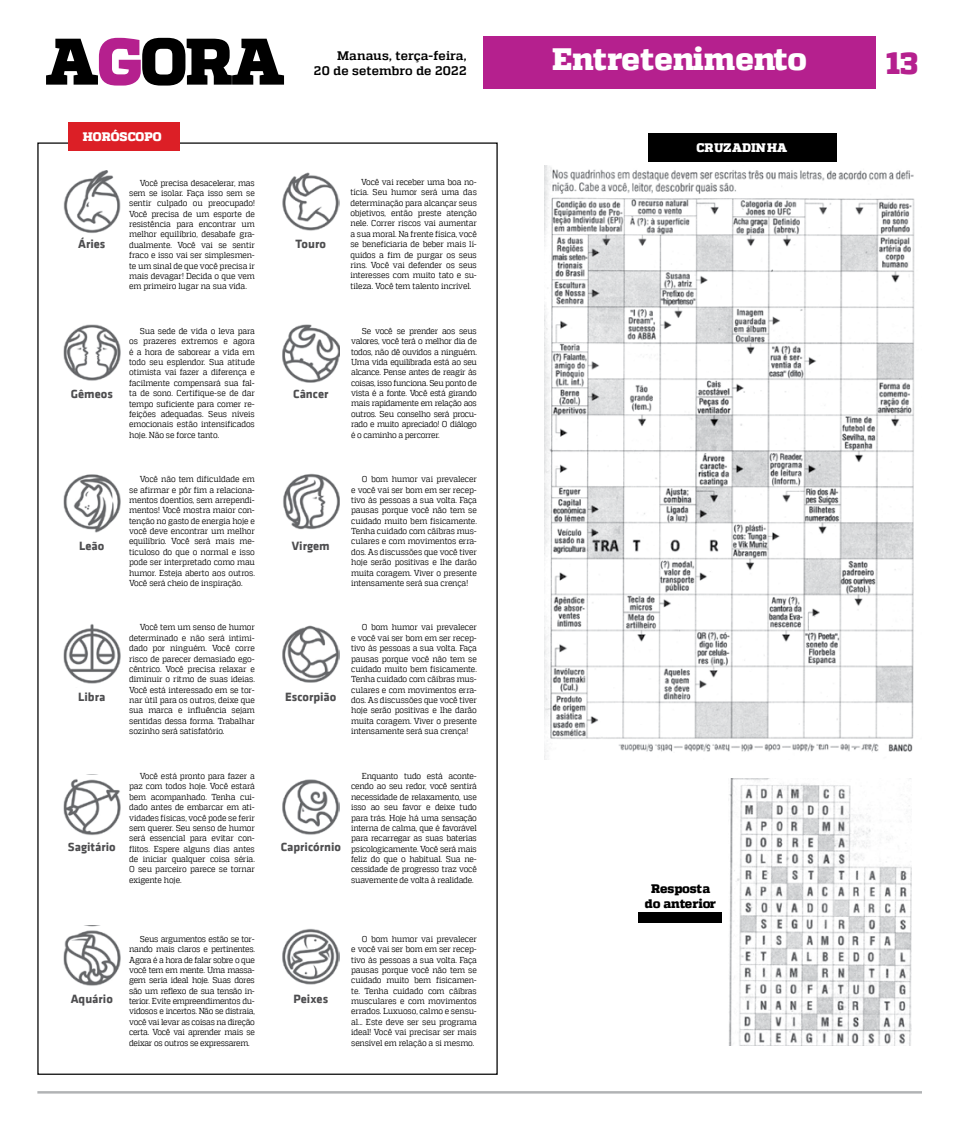
<style>
.page{position:relative;width:957px;height:1134px;background:#fff}
.page>*{position:absolute;margin:0;border:0;box-sizing:border-box;transform-origin:0 0}
.t1{font:800 30.88px "MW Quadon";color:#fff}
.t2{font:800 30.88px "MW Quadon";color:#b5208e}
.t3{font:700 12.38px "MW Klavika Bd";color:#4d4d4f}
.t4{font:700 12.38px/14.9px "MW Quadon";letter-spacing:.005em;color:#000;text-align:right}
.t5{font:800 12.38px "MW Quadon";color:#fff}
.t6{font:800 12.38px/14.9px "MW Quadon";color:#000;text-align:center}
.t7{font:8.62px/10.4px "MW Quadon";letter-spacing:-.02em;color:#000;text-align:justify;scale:.92 1}
</style>
<div class="page">
<div style="left:483px;top:36px;width:392px;height:52px;background:#b5208e"></div>
<svg style="left:46px;top:38px;width:238px;height:48px"></svg>
<div style="left:68px;top:122px;width:112px;height:28px;background:#dc1f26"></div>
<img style="left:64px;top:171px;width:56px;height:62px">
<img style="left:64px;top:624px;width:56px;height:60px">
<img style="left:64px;top:324px;width:56px;height:57px">
<img style="left:64px;top:774px;width:56px;height:62px">
<img style="left:64px;top:474px;width:56px;height:59px">
<img style="left:64px;top:926px;width:56px;height:60px">
<img style="left:282px;top:172px;width:57px;height:59px">
<img style="left:282px;top:625px;width:57px;height:58px">
<img style="left:282px;top:324px;width:57px;height:59px">
<img style="left:282px;top:779px;width:57px;height:56px">
<img style="left:283px;top:473px;width:56px;height:57px">
<img style="left:282px;top:928px;width:57px;height:57px">
<div style="left:648px;top:133px;width:188px;height:28px;background:#000"></div>
<img style="left:545px;top:166px;width:370px;height:590px">
<img style="left:728px;top:778px;width:183px;height:268px">
<div style="left:638px;top:912px;width:84px;height:11px;background:#000"></div>
<hr style="left:37px;top:1091px;width:884px;height:2px;background:#b1b3b5">
<h2 class="t4" style="left:314px;top:49px;width:154px">Manaus, terça-feira,<br>20 de setembro de 2022</h2>
<h1 class="t1" style="left:552px;top:41px;width:256px">Entretenimento</h1>
<h1 class="t2" style="left:886px;top:45px;width:34px">13</h1>
<h2 class="t5" style="left:83px;top:130px;width:80px">HORÓSCOPO</h2>
<h2 class="t5" style="left:696px;top:141px;width:92px">CRUZADINHA</h2>
<h2 class="t3" style="left:78px;top:234px;width:29px">Áries</h2>
<h2 class="t3" style="left:71px;top:385px;width:44px">Gêmeos</h2>
<h2 class="t3" style="left:79px;top:536px;width:27px">Leão</h2>
<h2 class="t3" style="left:78px;top:687px;width:29px">Libra</h2>
<h2 class="t3" style="left:68px;top:838px;width:49px">Sagitário</h2>
<p class="t7" style="left:129px;top:177px;width:138px;text-indent:11px">Você precisa desacelerar, mas sem se isolar. Faça isso sem se sentir culpado ou preocupado!<br>Você precisa de um esporte de resistência para encontrar um melhor equilíbrio, desabafe gra&shy;dualmente. Você vai se sentir fraco e isso vai ser simplesmen&shy;te um sinal de que você precisa ir mais devagar! Decida o que vem em primeiro lugar na sua vida.</p>
<p class="t7" style="left:129px;top:326px;width:138px;text-indent:11px">Sua sede de vida o leva para os prazeres extremos e agora é a hora de saborear a vida em todo seu esplendor. Sua atitude otimista vai fazer a diferença e facilmente compensará sua fal&shy;ta de sono. Certifique-se de dar tempo suficiente para comer re&shy;feições adequadas. Seus níveis emocionais estão intensificados hoje. Não se force tanto.</p>
<p class="t7" style="left:129px;top:474px;width:138px;text-indent:11px">Você não tem dificuldade em se afirmar e pôr fim a relaciona&shy;mentos doentios, sem arrependi&shy;mentos! Você mostra maior con&shy;tenção no gasto de energia hoje e você deve encontrar um melhor equilíbrio. Você será mais me&shy;ticuloso do que o normal e isso pode ser interpretado como mau humor. Esteja aberto aos outros.<br>Você será cheio de inspiração.</p>
<p class="t7" style="left:129px;top:622px;width:138px;text-indent:11px">Você tem um senso de humor determinado e não será intimi&shy;dado por ninguém. Você corre risco de parecer demasiado ego&shy;cêntrico. Você precisa relaxar e diminuir o ritmo de suas ideias.<br>Você está interessado em se tor&shy;nar útil para os outros, deixe que sua marca e influência sejam sentidas dessa forma. Trabalhar sozinho será satisfatório.</p>
<p class="t7" style="left:129px;top:771px;width:138px;text-indent:11px">Você está pronto para fazer a paz com todos hoje. Você estará bem acompanhado. Tenha cui&shy;dado antes de embarcar em ati&shy;vidades físicas, você pode se ferir sem querer. Seu senso de humor será essencial para evitar con&shy;flitos. Espere alguns dias antes de iniciar qualquer coisa séria.<br>O seu parceiro parece se tornar exigente hoje.</p>
<h2 class="t3" style="left:296px;top:234px;width:32px">Touro</h2>
<p class="t7" style="left:350px;top:177px;width:139px;text-indent:11px">Você vai receber uma boa no&shy;tícia. Seu humor será uma das determinação para alcançar seus objetivos, então preste atenção nele. Correr riscos vai aumentar a sua moral. Na frente física, você se beneficiaria de beber mais lí&shy;quidos a fim de purgar os seus rins. Você vai defender os seus interesses com muito tato e su&shy;tileza. Você tem talento incrível.</p>
<h2 class="t3" style="left:293px;top:385px;width:37px">Câncer</h2>
<h2 class="t3" style="left:292px;top:536px;width:39px">Virgem</h2>
<h2 class="t3" style="left:285px;top:687px;width:53px">Escorpião</h2>
<p class="t7" style="left:351px;top:326px;width:138px;text-indent:11px">Se você se prender aos seus valores, você terá o melhor dia de todos, não dê ouvidos a ninguém.<br>Uma vida equilibrada está ao seu alcance. Pense antes de reagir às coisas, isso funciona. Seu ponto de vista é a fonte. Você está girando mais rapidamente em relação aos outros. Seu conselho será procu&shy;rado e muito apreciado! O diálogo é o caminho a percorrer.</p>
<p class="t7" style="left:351px;top:474px;width:138px;text-indent:11px">O bom humor vai prevalecer e você vai ser bom em ser recep&shy;tivo às pessoas a sua volta. Faça pausas porque você não tem se cuidado muito bem fisicamente.<br>Tenha cuidado com cãibras mus&shy;culares e com movimentos erra&shy;dos. As discussões que você tiver hoje serão positivas e lhe darão muita coragem. Viver o presente intensamente será sua crença!</p>
<p class="t7" style="left:351px;top:622px;width:138px;text-indent:11px">O bom humor vai prevalecer e você vai ser bom em ser recep&shy;tivo às pessoas a sua volta. Faça pausas porque você não tem se cuidado muito bem fisicamente.<br>Tenha cuidado com cãibras mus&shy;culares e com movimentos erra&shy;dos. As discussões que você tiver hoje serão positivas e lhe darão muita coragem. Viver o presente intensamente será sua crença!</p>
<h2 class="t3" style="left:281px;top:838px;width:62px">Capricórnio</h2>
<p class="t7" style="left:351px;top:771px;width:138px;text-indent:11px">Enquanto tudo está aconte&shy;cendo ao seu redor, você sentirá necessidade de relaxamento, use isso ao seu favor e deixe tudo para trás. Hoje há uma sensação interna de calma, que é favorável para recarregar as suas baterias psicologicamente. Você será mais feliz do que o habitual. Sua ne&shy;cessidade de progresso traz você suavemente de volta à realidade.</p>
<h2 class="t6" style="left:645px;top:881px;width:73px">Resposta do anterior</h2>
<h2 class="t3" style="left:71px;top:989px;width:44px">Aquário</h2>
<p class="t7" style="left:129px;top:933px;width:138px;text-indent:11px">Seus argumentos estão se tor&shy;nando mais claros e pertinentes.<br>Agora é a hora de falar sobre o que você tem em mente. Uma massa&shy;gem seria ideal hoje. Suas dores são um reflexo de sua tensão in&shy;terior. Evite empreendimentos du&shy;vidosos e incertos. Não se distraia, você vai levar as coisas na direção certa. Você vai aprender mais se deixar os outros se expressarem.</p>
<p class="t7" style="left:351px;top:933px;width:138px;text-indent:11px">O bom humor vai prevalecer e você vai ser bom em ser recep&shy;tivo às pessoas a sua volta. Faça pausas porque você não tem se cuidado muito bem fisicamen&shy;te. Tenha cuidado com cãibras musculares e com movimentos errados. Luxuoso, calmo e sensu&shy;al... Este deve ser seu programa ideal! Você vai precisar ser mais sensível em relação a si mesmo.</p>
<h2 class="t3" style="left:293px;top:989px;width:36px">Peixes</h2>
</div>
